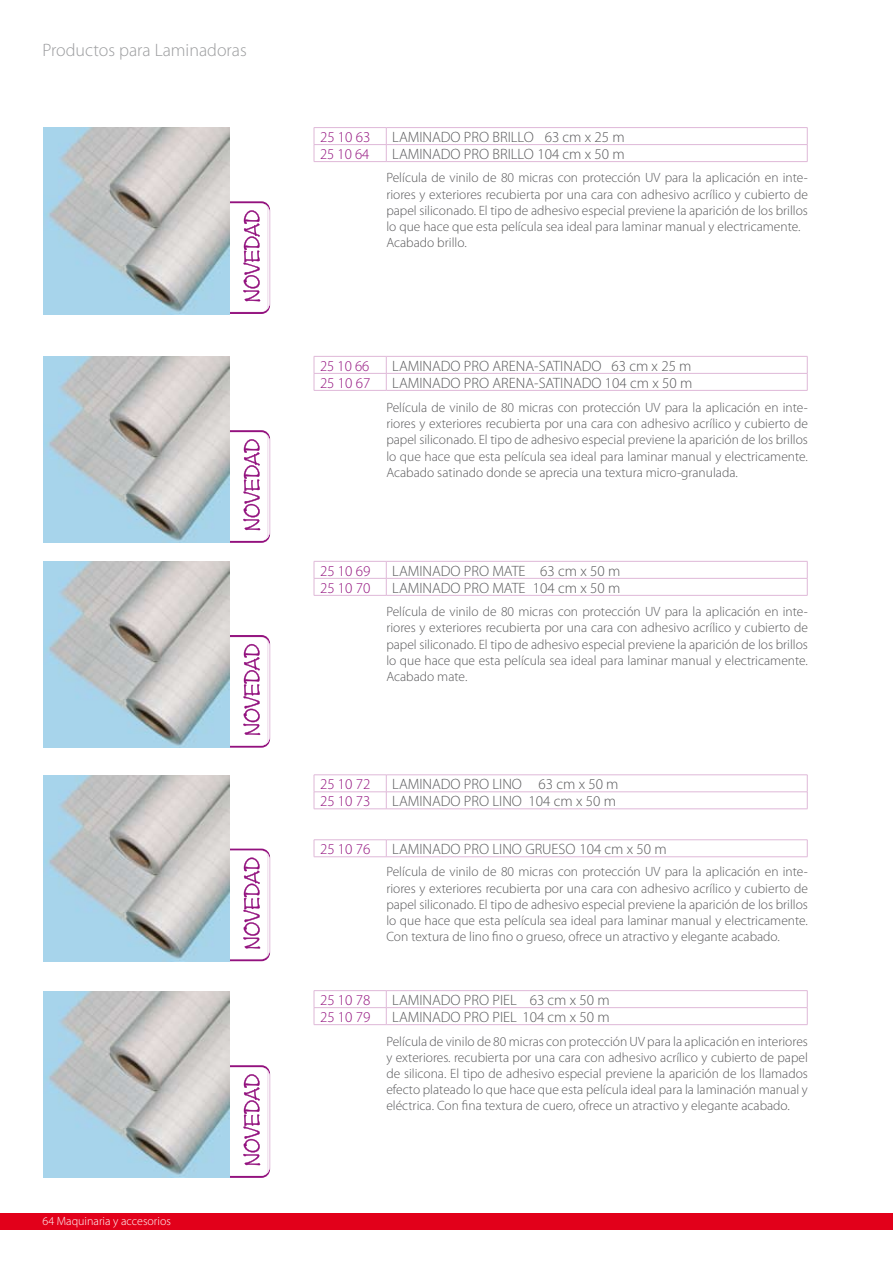
<style>
.page{position:relative;width:893px;height:1263px;background:#fff}
.page>*{position:absolute;margin:0;border:0;box-sizing:border-box;transform-origin:0 0}
.t1{font:300 18px "Myriad Pro";color:#9c9d9f}
.t2{font:300 15px "Myriad Pro";color:#58585a}
.t3{font:300 15px "Myriad Pro";color:#93117e}
.t4{font:300 13.5px/16.2px "Myriad Pro";color:#58585a;text-align:justify}
.t5{font:300 12px "Myriad Pro";color:#fff}
</style>
<div class="page">
<div style="left:0;top:1213px;width:893px;height:16px;background:#e2001a"></div>
<svg style="left:229px;top:201px;width:41px;height:113px"></svg>
<svg style="left:229px;top:430px;width:41px;height:113px"></svg>
<svg style="left:229px;top:635px;width:41px;height:113px"></svg>
<svg style="left:229px;top:849px;width:41px;height:112px"></svg>
<svg style="left:228px;top:1065px;width:42px;height:113px"></svg>
<img style="left:43px;top:991px;width:186px;height:186px">
<img style="left:43px;top:128px;width:186px;height:186px">
<img style="left:43px;top:357px;width:186px;height:186px">
<img style="left:43px;top:562px;width:186px;height:186px">
<img style="left:43px;top:775px;width:186px;height:186px">
<svg style="left:314px;top:991px;width:1px;height:33px"></svg>
<svg style="left:386px;top:991px;width:1px;height:33px"></svg>
<svg style="left:807px;top:991px;width:1px;height:33px"></svg>
<hr style="left:314px;top:990px;width:72px;height:1px;background:#dfb8d8">
<hr style="left:386px;top:990px;width:421px;height:1px;background:#dfb8d8">
<hr style="left:314px;top:1007px;width:72px;height:1px;background:#dfb8d8">
<hr style="left:386px;top:1007px;width:421px;height:1px;background:#dfb8d8">
<hr style="left:314px;top:1024px;width:72px;height:1px;background:#dfb8d8">
<hr style="left:386px;top:1024px;width:421px;height:1px;background:#dfb8d8">
<svg style="left:314px;top:128px;width:1px;height:33px"></svg>
<svg style="left:386px;top:128px;width:1px;height:33px"></svg>
<svg style="left:807px;top:128px;width:1px;height:33px"></svg>
<hr style="left:314px;top:127px;width:72px;height:1px;background:#dfb8d8">
<hr style="left:386px;top:127px;width:421px;height:1px;background:#dfb8d8">
<hr style="left:314px;top:144px;width:72px;height:1px;background:#dfb8d8">
<hr style="left:386px;top:144px;width:421px;height:1px;background:#dfb8d8">
<hr style="left:314px;top:161px;width:72px;height:1px;background:#dfb8d8">
<hr style="left:386px;top:161px;width:421px;height:1px;background:#dfb8d8">
<svg style="left:314px;top:357px;width:1px;height:33px"></svg>
<svg style="left:386px;top:357px;width:1px;height:33px"></svg>
<svg style="left:807px;top:357px;width:1px;height:33px"></svg>
<hr style="left:314px;top:356px;width:72px;height:1px;background:#dfb8d8">
<hr style="left:386px;top:356px;width:421px;height:1px;background:#dfb8d8">
<hr style="left:314px;top:373px;width:72px;height:1px;background:#dfb8d8">
<hr style="left:386px;top:373px;width:421px;height:1px;background:#dfb8d8">
<hr style="left:314px;top:390px;width:72px;height:1px;background:#dfb8d8">
<hr style="left:386px;top:390px;width:421px;height:1px;background:#dfb8d8">
<svg style="left:314px;top:562px;width:1px;height:33px"></svg>
<svg style="left:386px;top:562px;width:1px;height:33px"></svg>
<svg style="left:807px;top:561px;width:1px;height:34px"></svg>
<hr style="left:314px;top:561px;width:72px;height:1px;background:#dfb8d8">
<hr style="left:386px;top:561px;width:421px;height:1px;background:#dfb8d8">
<hr style="left:314px;top:578px;width:72px;height:1px;background:#dfb8d8">
<hr style="left:386px;top:578px;width:421px;height:1px;background:#dfb8d8">
<hr style="left:314px;top:595px;width:72px;height:1px;background:#dfb8d8">
<hr style="left:386px;top:595px;width:421px;height:1px;background:#dfb8d8">
<svg style="left:314px;top:775px;width:1px;height:33px"></svg>
<svg style="left:314px;top:840px;width:1px;height:16px"></svg>
<svg style="left:386px;top:775px;width:1px;height:33px"></svg>
<svg style="left:807px;top:775px;width:1px;height:34px"></svg>
<svg style="left:386px;top:840px;width:1px;height:16px"></svg>
<svg style="left:807px;top:840px;width:1px;height:16px"></svg>
<hr style="left:314px;top:774px;width:72px;height:1px;background:#dfb8d8">
<hr style="left:386px;top:774px;width:421px;height:1px;background:#dfb8d8">
<hr style="left:314px;top:791px;width:72px;height:1px;background:#dfb8d8">
<hr style="left:386px;top:791px;width:421px;height:1px;background:#dfb8d8">
<hr style="left:314px;top:808px;width:72px;height:1px;background:#dfb8d8">
<hr style="left:386px;top:808px;width:421px;height:1px;background:#dfb8d8">
<hr style="left:314px;top:839px;width:72px;height:1px;background:#dfb8d8">
<hr style="left:386px;top:839px;width:421px;height:1px;background:#dfb8d8">
<hr style="left:314px;top:856px;width:72px;height:1px;background:#dfb8d8">
<hr style="left:386px;top:856px;width:421px;height:1px;background:#dfb8d8">
<p class="t1" style="left:43px;top:40px;width:206px">Productos para Laminadoras</p>
<p class="t5" style="left:43px;top:1214px;width:130px">64 Maquinaria y accesorios</p>
<p class="t3" style="left:320px;top:129px;width:52px">25 10 63</p>
<p class="t2" style="left:392px;top:129px;width:234px">LAMINADO PRO BRILLO 63 cm x 25 m</p>
<p class="t3" style="left:320px;top:146px;width:51px">25 10 64</p>
<p class="t2" style="left:392px;top:146px;width:234px">LAMINADO PRO BRILLO 104 cm x 50 m</p>
<p class="t4" style="left:386px;top:170px;width:423px;text-align:left">Película de vinilo de 80 micras con protección UV para la aplicación en inte&shy;riores y exteriores recubierta por una cara con adhesivo acrílico y cubierto de papel siliconado. El tipo de adhesivo especial previene la aparición de los brillos lo que hace que esta película sea ideal para laminar manual y electricamente.<br>Acabado brillo.</p>
<p class="t3" style="left:320px;top:358px;width:51px">25 10 66</p>
<p class="t2" style="left:392px;top:358px;width:301px">LAMINADO PRO ARENA-SATINADO 63 cm x 25 m</p>
<p class="t3" style="left:320px;top:375px;width:52px">25 10 67</p>
<p class="t2" style="left:392px;top:375px;width:301px">LAMINADO PRO ARENA-SATINADO 104 cm x 50 m</p>
<p class="t4" style="left:386px;top:400px;width:423px">Película de vinilo de 80 micras con protección UV para la aplicación en inte&shy;riores y exteriores recubierta por una cara con adhesivo acrílico y cubierto de papel siliconado. El tipo de adhesivo especial previene la aparición de los brillos lo que hace que esta película sea ideal para laminar manual y electricamente.<br>Acabado satinado donde se aprecia una textura micro-granulada.</p>
<p class="t3" style="left:320px;top:563px;width:52px">25 10 69</p>
<p class="t2" style="left:392px;top:563px;width:230px">LAMINADO PRO MATE 63 cm x 50 m</p>
<p class="t3" style="left:320px;top:580px;width:52px">25 10 70</p>
<p class="t2" style="left:392px;top:580px;width:230px">LAMINADO PRO MATE 104 cm x 50 m</p>
<p class="t4" style="left:386px;top:604px;width:423px">Película de vinilo de 80 micras con protección UV para la aplicación en inte&shy;riores y exteriores recubierta por una cara con adhesivo acrílico y cubierto de papel siliconado. El tipo de adhesivo especial previene la aparición de los brillos lo que hace que esta película sea ideal para laminar manual y electricamente.<br>Acabado mate.</p>
<p class="t3" style="left:320px;top:776px;width:52px">25 10 72</p>
<p class="t2" style="left:392px;top:776px;width:228px">LAMINADO PRO LINO 63 cm x 50 m</p>
<p class="t3" style="left:320px;top:793px;width:52px">25 10 73</p>
<p class="t2" style="left:392px;top:793px;width:225px">LAMINADO PRO LINO 104 cm x 50 m</p>
<p class="t3" style="left:320px;top:841px;width:52px">25 10 76</p>
<p class="t2" style="left:392px;top:841px;width:276px">LAMINADO PRO LINO GRUESO 104 cm x 50 m</p>
<p class="t4" style="left:386px;top:864px;width:423px">Película de vinilo de 80 micras con protección UV para la aplicación en inte&shy;riores y exteriores recubierta por una cara con adhesivo acrílico y cubierto de papel siliconado. El tipo de adhesivo especial previene la aparición de los brillos lo que hace que esta película sea ideal para laminar manual y electricamente.<br>Con textura de lino fino o grueso, ofrece un atractivo y elegante acabado.</p>
<p class="t3" style="left:320px;top:992px;width:52px">25 10 78</p>
<p class="t2" style="left:392px;top:992px;width:219px">LAMINADO PRO PIEL 63 cm x 50 m</p>
<p class="t3" style="left:320px;top:1009px;width:52px">25 10 79</p>
<p class="t2" style="left:392px;top:1009px;width:219px">LAMINADO PRO PIEL 104 cm x 50 m</p>
<p class="t4" style="left:386px;top:1033px;width:423px">Película de vinilo de 80 micras con protección UV para la aplicación en interiores y exteriores. recubierta por una cara con adhesivo acrílico y cubierto de papel de silicona. El tipo de adhesivo especial previene la aparición de los llamados efecto plateado lo que hace que esta película ideal para la laminación manual y eléctrica. Con fina textura de cuero, ofrece un atractivo y elegante acabado.</p>
</div>
